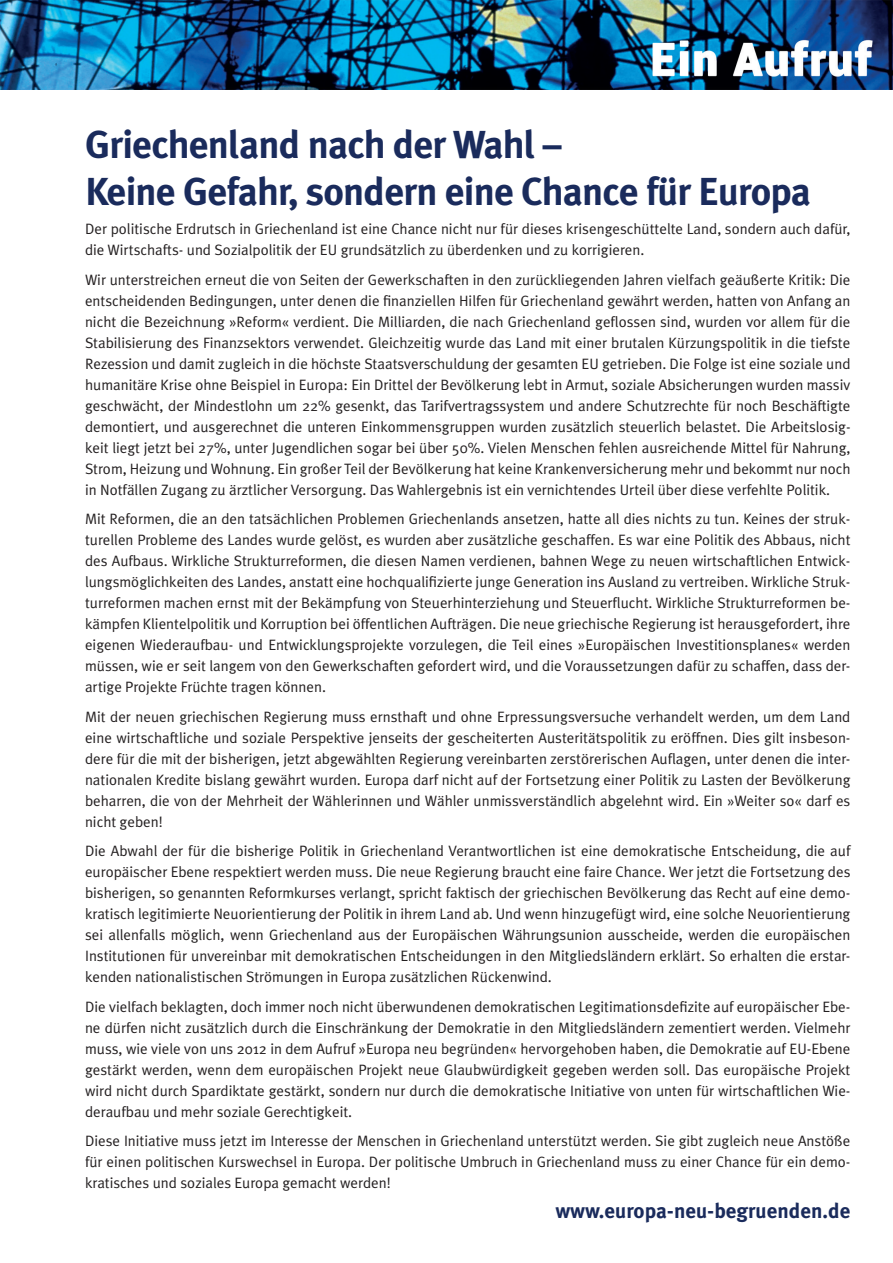
<style>
.page{position:relative;width:893px;height:1263px;background:#fff}
.page>*{position:absolute;margin:0;border:0;box-sizing:border-box;transform-origin:0 0}
.t1{font:700 39px/46.8px "Meta Plus";letter-spacing:-.02em;color:#1a2b5c}
.t2{font:700 21px "Meta Plus";color:#1a2b5c}
.t3{font:15px/21px "Meta Plus Normal";color:#231f20;text-align:justify}
</style>
<div class="page">
<img style="left:0;top:0;width:893px;height:89px">
<h1 class="t1" style="left:85px;top:121px;width:727px">Griechenland nach der Wahl –<br>Keine Gefahr, sondern eine Chance für Europa</h1>
<p class="t3" style="left:85px;top:218px;width:767px">Der politische Erdrutsch in Griechenland ist eine Chance nicht nur für dieses krisengeschüttelte Land, sondern auch dafür, die Wirtschafts- und Sozialpolitik der EU grundsätzlich zu überdenken und zu korrigieren.</p>
<p class="t3" style="left:85px;top:269px;width:767px">Wir unterstreichen erneut die von Seiten der Gewerkschaften in den zurückliegenden Jahren vielfach geäußerte Kritik: Die entscheidenden Bedingungen, unter denen die finanziellen Hilfen für Griechenland gewährt werden, hatten von Anfang an nicht die Bezeichnung »Reform« verdient. Die Milliarden, die nach Griechenland geflossen sind, wurden vor allem für die Stabilisierung des Finanzsektors verwendet. Gleichzeitig wurde das Land mit einer brutalen Kürzungspolitik in die tiefste Rezession und damit zugleich in die höchste Staatsverschuldung der gesamten EU getrieben. Die Folge ist eine soziale und humanitäre Krise ohne Beispiel in Europa: Ein Drittel der Bevölkerung lebt in Armut, soziale Absicherungen wurden massiv geschwächt, der Mindestlohn um 22% gesenkt, das Tarifvertragssystem und andere Schutzrechte für noch Beschäftigte demontiert, und ausgerechnet die unteren Einkommensgruppen wurden zusätzlich steuerlich belastet. Die Arbeitslosig&shy;keit liegt jetzt bei 27%, unter Jugendlichen sogar bei über 50%. Vielen Menschen fehlen ausreichende Mittel für Nahrung, Strom, Heizung und Wohnung. Ein großer Teil der Bevölkerung hat keine Krankenversicherung mehr und bekommt nur noch in Notfällen Zugang zu ärztlicher Versorgung. Das Wahlergebnis ist ein vernichtendes Urteil über diese verfehlte Politik.</p>
<p class="t3" style="left:85px;top:508px;width:767px">Mit Reformen, die an den tatsächlichen Problemen Griechenlands ansetzen, hatte all dies nichts zu tun. Keines der struk&shy;turellen Probleme des Landes wurde gelöst, es wurden aber zusätzliche geschaffen. Es war eine Politik des Abbaus, nicht des Aufbaus. Wirkliche Strukturreformen, die diesen Namen verdienen, bahnen Wege zu neuen wirtschaftlichen Entwick&shy;lungsmöglichkeiten des Landes, anstatt eine hochqualifizierte junge Generation ins Ausland zu vertreiben. Wirkliche Struk&shy;turreformen machen ernst mit der Bekämpfung von Steuerhinterziehung und Steuerflucht. Wirkliche Strukturreformen be&shy;kämpfen Klientelpolitik und Korruption bei öffentlichen Aufträgen. Die neue griechische Regierung ist herausgefordert, ihre eigenen Wiederaufbau- und Entwicklungsprojekte vorzulegen, die Teil eines »Europäischen Investitionsplanes« werden müssen, wie er seit langem von den Gewerkschaften gefordert wird, und die Voraussetzungen dafür zu schaffen, dass der&shy;artige Projekte Früchte tragen können.</p>
<p class="t3" style="left:85px;top:706px;width:767px">Mit der neuen griechischen Regierung muss ernsthaft und ohne Erpressungsversuche verhandelt werden, um dem Land eine wirtschaftliche und soziale Perspektive jenseits der gescheiterten Austeritätspolitik zu eröffnen. Dies gilt insbeson&shy;dere für die mit der bisherigen, jetzt abgewählten Regierung vereinbarten zerstörerischen Auflagen, unter denen die inter&shy;nationalen Kredite bislang gewährt wurden. Europa darf nicht auf der Fortsetzung einer Politik zu Lasten der Bevölkerung beharren, die von der Mehrheit der Wählerinnen und Wähler unmissverständlich abgelehnt wird. Ein »Weiter so« darf es nicht geben!</p>
<p class="t3" style="left:85px;top:840px;width:767px">Die Abwahl der für die bisherige Politik in Griechenland Verantwortlichen ist eine demokratische Entscheidung, die auf europäischer Ebene respektiert werden muss. Die neue Regierung braucht eine faire Chance. Wer jetzt die Fortsetzung des bisherigen, so genannten Reformkurses verlangt, spricht faktisch der griechischen Bevölkerung das Recht auf eine demo&shy;kratisch legitimierte Neuorientierung der Politik in ihrem Land ab. Und wenn hinzugefügt wird, eine solche Neuorientierung sei allenfalls möglich, wenn Griechenland aus der Europäischen Währungsunion ausscheide, werden die europäischen Institutionen für unvereinbar mit demokratischen Entscheidungen in den Mitgliedsländern erklärt. So erhalten die erstar&shy;kenden nationalistischen Strömungen in Europa zusätzlichen Rückenwind.</p>
<p class="t3" style="left:85px;top:996px;width:767px">Die vielfach beklagten, doch immer noch nicht überwundenen demokratischen Legitimationsdefizite auf europäischer Ebe&shy;ne dürfen nicht zusätzlich durch die Einschränkung der Demokratie in den Mitgliedsländern zementiert werden. Vielmehr muss, wie viele von uns 2012 in dem Aufruf »Europa neu begründen« hervorgehoben haben, die Demokratie auf EU-Ebene gestärkt werden, wenn dem europäischen Projekt neue Glaubwürdigkeit gegeben werden soll. Das europäische Projekt wird nicht durch Spardiktate gestärkt, sondern nur durch die demokratische Initiative von unten für wirtschaftlichen Wie&shy;deraufbau und mehr soziale Gerechtigkeit.</p>
<p class="t3" style="left:85px;top:1130px;width:767px">Diese Initiative muss jetzt im Interesse der Menschen in Griechenland unterstützt werden. Sie gibt zugleich neue Anstöße für einen politischen Kurswechsel in Europa. Der politische Umbruch in Griechenland muss zu einer Chance für ein demo&shy;kratisches und soziales Europa gemacht werden!</p>
<h2 class="t2" style="left:555px;top:1198px;width:297px">www.europa-neu-begruenden.de</h2>
</div>
